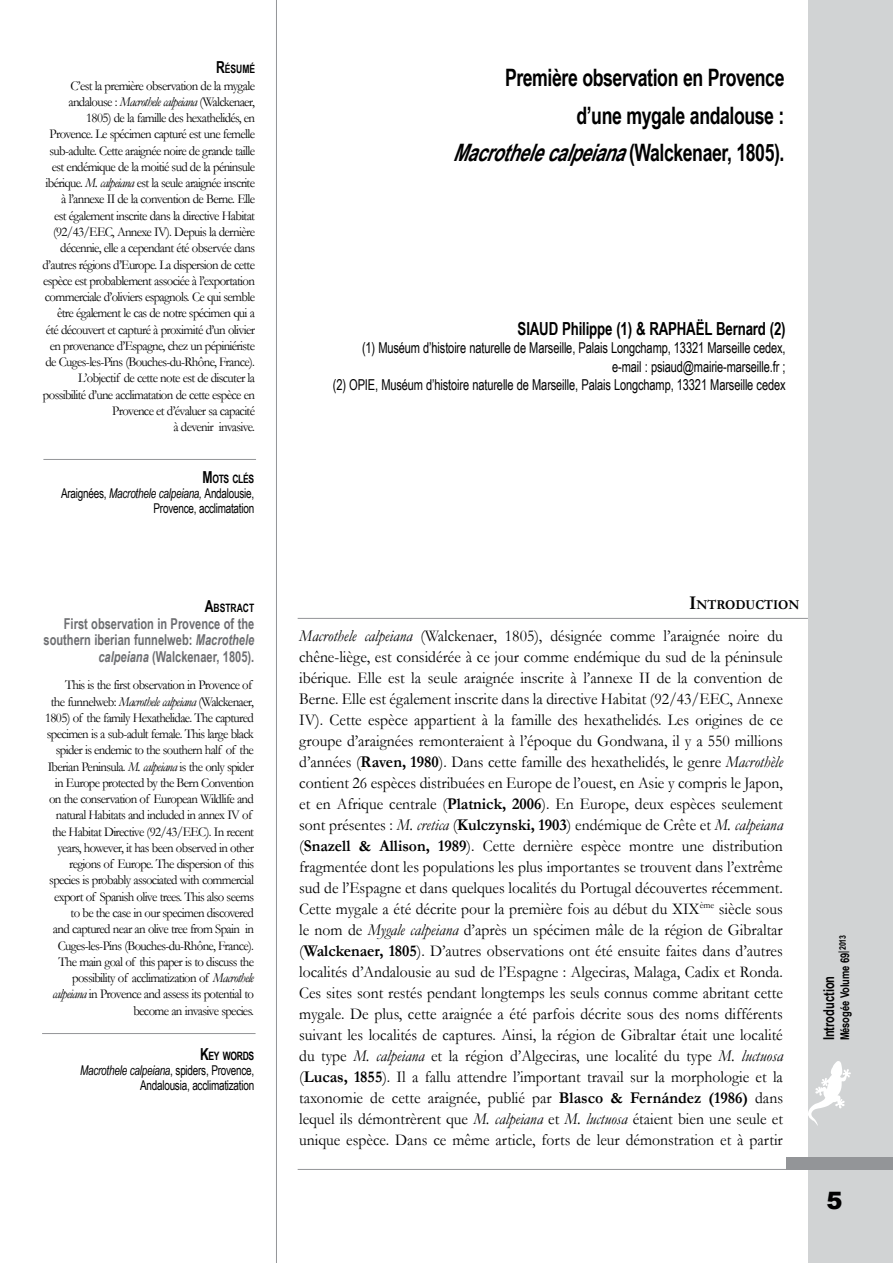
<style>
.page{position:relative;width:893px;height:1263px;background:#fff}
.page>*{position:absolute;margin:0;border:0;box-sizing:border-box;transform-origin:0 0}
.t1{font:700 24px/37.5px "Arial Narrow";letter-spacing:-.02em;color:#000;text-align:right;scale:.9 1}
.t2{font:900 24px "Arial";color:#000}
.t3{font:700 18px "Arial Narrow";letter-spacing:-.01em;color:#000;scale:.9 1}
.t4{font:16.5px/21px "Garamond";color:#000;text-align:justify;scale:.95 1}
.t5{font:15px/18px "Arial Narrow";letter-spacing:-.01em;color:#000;text-align:right;scale:.9 1}
.t6{font:700 15px/16.5px "Arial Narrow";color:#6d6e71;text-align:right;scale:.9 1}
.t7{font:700 15px "Arial Narrow";color:#000;scale:.9 1}
.t8{font:700 13.65px "Garamond";color:#000;scale:.95 1}
.t9{font:13.5px/16.2px "Garamond";letter-spacing:-.05em;color:#000;text-align:right;scale:.95 1}
.t10{font:13.5px/15px "Arial Narrow";letter-spacing:-.02em;color:#000;text-align:right;scale:.9 1}
.t11{font:700 12px "Arial Narrow";letter-spacing:-.01em;color:#000;scale:.95 1}
.t12{font:700 11.55px "Arial Narrow";letter-spacing:-.03em;color:#000;scale:.9 1}
.s1{font-size:16.5px}
.s2{font-style:italic}
.s3{font-size:19.5px}
.s4{font-weight:700}
</style>
<div class="page">
<div style="left:808px;top:0;width:85px;height:1263px;background:#d1d3d4"></div>
<div style="left:787px;top:1157px;width:106px;height:12px;background:#939598"></div>
<svg style="left:808px;top:1061px;width:43px;height:64px"></svg>
<hr style="left:298px;top:1169px;width:540px;height:1px;background:#939598">
<hr style="left:276px;top:0;width:1px;height:1263px;background:#939598">
<hr style="left:43px;top:459px;width:213px;height:1px;background:#939598">
<hr style="left:42px;top:1033px;width:214px;height:1px;background:#939598">
<hr style="left:298px;top:618px;width:510px;height:1px;background:#939598">
<p class="t12" style="left:216px;top:60px;width:45px"><span class="s1">R</span>ÉSUMÉ</p>
<p class="t9" style="left:43px;top:77px;width:225px">C’est la première observation de la mygale andalouse : <span class="s2">Macrothele calpeiana</span> (Walckenaer, 1805) de la famille des hexathelidés, en Provence. Le spécimen capturé est une femelle sub-adulte. Cette araignée noire de grande taille est endémique de la moitié sud de la péninsule ibérique. <span class="s2">M. calpeiana</span> est la seule araignée inscrite à l’annexe II de la convention de Berne. Elle<br>est également inscrite dans la directive Habitat (92/43/EEC, Annexe IV). Depuis la dernière décennie, elle a cependant été observée dans d’autres régions d’Europe. La dispersion de cette espèce est probablement associée à l’exportation commerciale d’oliviers espagnols. Ce qui semble être également le cas de notre spécimen qui a été découvert et capturé à proximité d’un olivier en provenance d’Espagne, chez un pépiniériste de Cuges-les-Pins (Bouches-du-Rhône, France).<br>L’objectif de cette note est de discuter la possibilité d’une acclimatation de cette espèce en Provence et d’évaluer sa capacité<br>à devenir invasive.</p>
<p class="t12" style="left:203px;top:470px;width:59px"><span class="s1">M</span>OTS CLÉS</p>
<p class="t10" style="left:61px;top:485px;width:216px">Araignées, <span class="s2">Macrothele calpeiana,</span> Andalousie,<br>Provence, acclimatation</p>
<p class="t12" style="left:205px;top:599px;width:57px"><span class="s1">A</span>BSTRACT</p>
<p class="t6" style="left:44px;top:614px;width:236px">First observation in Provence of the southern iberian funnelweb: <span class="s2">Macrothele calpeiana</span> (Walckenaer, 1805).</p>
<p class="t9" style="left:45px;top:676px;width:221px">This is the first observation in Provence of<br>the funnelweb: <span class="s2">Macrothele calpeiana</span> (Walckenaer, 1805) of the family Hexathelidae. The captured specimen is a sub-adult female. This large black spider is endemic to the southern half of the Iberian Peninsula. <span class="s2">M. calpeiana</span> is the only spider in Europe protected by the Bern Convention on the conservation of European Wildlife and natural Habitats and included in annex IV of the Habitat Directive (92/43/EEC). In recent years, however, it has been observed in other regions of Europe. The dispersion of this species is probably associated with commercial export of Spanish olive trees. This also seems to be the case in our specimen discovered<br>and captured near an olive tree from Spain in Cuges-les-Pins (Bouches-du-Rhône, France).<br>The main goal of this paper is to discuss the possibility of acclimatization of <span class="s2">Macrothele calpeiana</span> in Provence and assess its potential to become an invasive species.</p>
<p class="t12" style="left:200px;top:1047px;width:62px"><span class="s1">K</span>EY WORDS</p>
<p class="t10" style="left:80px;top:1062px;width:195px"><span class="s2">Macrothele calpeiana</span>, spiders, Provence,<br>Andalousia, acclimatization</p>
<h1 class="t1" style="left:453px;top:58px;width:370px">Première observation en Provence<br>d’une mygale andalouse :<br><span class="s2">Macrothelecalpeiana</span>( W a l c k e n a e r , 1 8 0 5 ) .</h1>
<p class="t3" style="left:518px;top:315px;width:299px">SIAUD Philippe (1) &amp; RAPHAËL Bernard (2)</p>
<p class="t5" style="left:333px;top:339px;width:505px">(1) Muséum d’histoire naturelle de Marseille, Palais Longchamp, 13321 Marseille cedex, e-mail : psiaud@mairie-marseille.fr ;<br>(2) OPIE, Muséum d’histoire naturelle de Marseille, Palais Longchamp, 13321 Marseille cedex</p>
<p class="t8" style="left:689px;top:596px;width:118px"><span class="s3">I</span>NTRODUCTION</p>
<p class="t4" style="left:299px;top:624px;width:511px"><span class="s2">Macrothele calpeiana</span> (Walckenaer, 1805), désignée comme l’araignée noire du chêne-liège, est considérée à ce jour comme endémique du sud de la péninsule ibérique. Elle est la seule araignée inscrite à l’annexe II de la convention de Berne. Elle est également inscrite dans la directive Habitat (92/43/EEC, Annexe IV). Cette espèce appartient à la famille des hexathelidés. Les origines de ce groupe d’araignées remonteraient à l’époque du Gondwana, il y a 550 millions d’années (<span class="s4">Raven, 1980</span>). Dans cette famille des hexathelidés, le genre <span class="s2">Macrothèle </span>contient 26 espèces distribuées en Europe de l’ouest, en Asie y compris le Japon, et en Afrique centrale (<span class="s4">Platnick, 2006</span>). En Europe, deux espèces seulement sont présentes : <span class="s2">M. cretica</span> (<span class="s4">Kulczynski, 1903</span>) endémique de Crête et <span class="s2">M. calpeiana </span>(<span class="s4">Snazell &amp; Allison, 1989</span>). Cette dernière espèce montre une distribution fragmentée dont les populations les plus importantes se trouvent dans l’extrême sud de l’Espagne et dans quelques localités du Portugal découvertes récemment.<br>Cette mygale a été décrite pour la première fois au début du XIX<sup>ème</sup> siècle sous le nom de <span class="s2">Mygale calpeiana</span> d’après un spécimen mâle de la région de Gibraltar (<span class="s4">Walckenaer, 1805</span>). D’autres observations ont été ensuite faites dans d’autres localités d’Andalousie au sud de l’Espagne : Algeciras, Malaga, Cadix et Ronda.<br>Ces sites sont restés pendant longtemps les seuls connus comme abritant cette mygale. De plus, cette araignée a été parfois décrite sous des noms différents suivant les localités de captures. Ainsi, la région de Gibraltar était une localité du type <span class="s2">M. calpeiana</span> et la région d’Algeciras, une localité du type <span class="s2">M. luctuosa </span>(<span class="s4">Lucas, 1855</span>). Il a fallu attendre l’important travail sur la morphologie et la taxonomie de cette araignée, publié par <span class="s4">Blasco &amp; Fernández (1986)</span> dans lequel ils démontrèrent que <span class="s2">M. calpeiana</span> et <span class="s2">M. luctuosa</span> étaient bien une seule et unique espèce. Dans ce même article, forts de leur démonstration et à partir</p>
<p class="t11" style="left:836px;top:1040px;width:113px;rotate:-90deg">Mésogée Volume 69<sup>|</sup><sup>2013</sup></p>
<p class="t7" style="left:817px;top:1040px;width:73px;rotate:-90deg">Introduction</p>
<h1 class="t2" style="left:826px;top:1182px;width:18px">5</h1>
</div>
